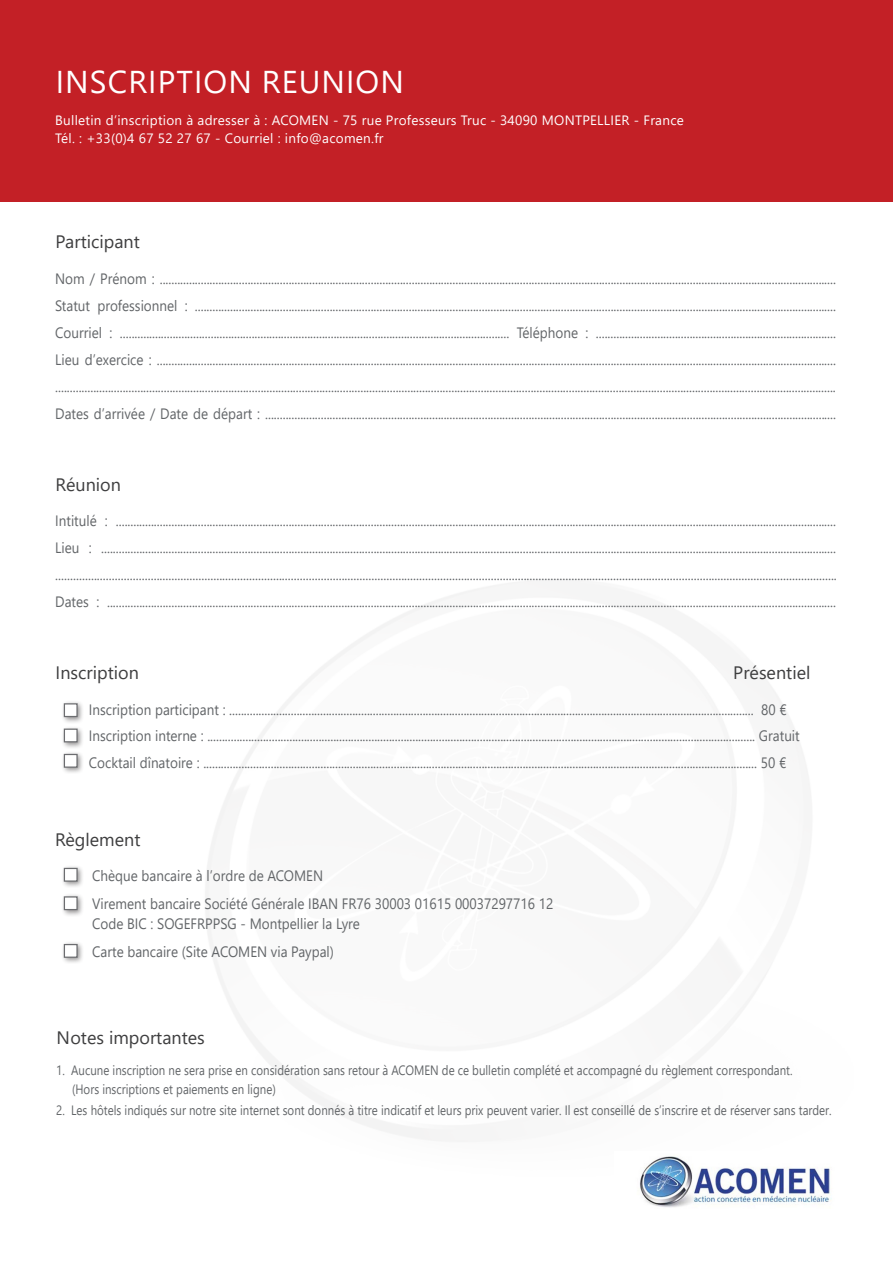
<style>
.page{position:relative;width:893px;height:1263px;background:#fff}
.page>*{position:absolute;margin:0;border:0;box-sizing:border-box;transform-origin:0 0}
.t1{font:31.5px "Segoe UI";letter-spacing:.035em;color:#fff}
.t2{font:18px "Segoe UI";color:#3e3e3f}
.t3{font:15px/27px "Segoe UI";color:#626568;text-align:justify;scale:.9 1}
.t4{font:13.5px "Segoe UI";color:#626568;scale:.85 1}
.t5{font:13.5px/18px "Segoe UI";letter-spacing:.02em;color:#fff}
</style>
<div class="page">
<div style="left:0;top:0;width:893px;height:202px;background:#c32026"></div>
<img style="left:637px;top:1154px;width:195px;height:55px">
<div style="left:61px;top:941px;width:24px;height:24px;background:#231f20;opacity:.5"></div>
<div style="left:64px;top:944px;width:14px;height:14px;background:#fff;border:1px solid #6c6d70"></div>
<div style="left:61px;top:893px;width:24px;height:24px;background:#231f20;opacity:.5"></div>
<div style="left:64px;top:896px;width:14px;height:14px;background:#fff;border:1px solid #6c6d70"></div>
<div style="left:61px;top:865px;width:24px;height:23px;background:#231f20;opacity:.5"></div>
<div style="left:64px;top:868px;width:14px;height:14px;background:#fff;border:1px solid #6c6d70"></div>
<div style="left:61px;top:700px;width:24px;height:24px;background:#231f20;opacity:.5"></div>
<div style="left:64px;top:703px;width:14px;height:14px;background:#fff;border:1px solid #6c6d70"></div>
<div style="left:61px;top:725px;width:24px;height:24px;background:#231f20;opacity:.5"></div>
<div style="left:64px;top:728px;width:14px;height:14px;background:#fff;border:1px solid #6c6d70"></div>
<div style="left:61px;top:751px;width:24px;height:23px;background:#231f20;opacity:.5"></div>
<div style="left:64px;top:754px;width:14px;height:14px;background:#fff;border:1px solid #6c6d70"></div>
<p class="t1" style="left:56px;top:52px;width:350px">INSCRIPTION REUNION</p>
<p class="t5" style="left:55px;top:110px;width:630px">Bulletin d’inscription à adresser à : ACOMEN - 75 rue Professeurs Truc - 34090 MONTPELLIER - France<br>Tél. : +33(0)4 67 52 27 67 - Courriel : info@acomen.fr</p>
<p class="t2" style="left:56px;top:225px;width:86px">Participant</p>
<p class="t3" style="left:55px;top:263px;width:869px">Nom / Prénom : .......................................................................................................................................................................................................................................<br>Statut professionnel : ...........................................................................................................................................................................................................................<br>Courriel : ..................................................................................................................................... Téléphone : ..................................................................................<br>Lieu d’exercice : ........................................................................................................................................................................................................................................ ..........................................................................................................................................................................................................................................................................<br>Dates d’arrivée / Date de départ : ...................................................................................................................................................................................................</p>
<p class="t2" style="left:56px;top:467px;width:67px">Réunion</p>
<p class="t3" style="left:55px;top:506px;width:870px">Intitulé : ......................................................................................................................................................................................................................................................<br>Lieu : ........................................................................................................................................................................................................................................................... ......................................................................................................................................................................................................................................................................<br>Dates : .........................................................................................................................................................................................................................................................</p>
<p class="t2" style="left:56px;top:656px;width:85px">Inscription</p>
<p class="t2" style="left:733px;top:656px;width:79px">Présentiel</p>
<p class="t3" style="left:89px;top:694px;width:777px">Inscription participant : ................................................................................................................................................................................... 80 €</p>
<p class="t3" style="left:89px;top:721px;width:791px">Inscription interne : ........................................................................................................................................................................................... Gratuit</p>
<p class="t3" style="left:89px;top:747px;width:776px">Cocktail dînatoire : ............................................................................................................................................................................................. 50 €</p>
<p class="t2" style="left:55px;top:822px;width:87px">Règlement</p>
<p class="t3" style="left:92px;top:861px;width:258px">Chèque bancaire à l’ordre de ACOMEN</p>
<p class="t3" style="left:92px;top:893px;width:514px;line-height:19.5px">Virement bancaire Société Générale IBAN FR76 30003 01615 00037297716 12<br>Code BIC : SOGEFRPPSG - Montpellier la Lyre</p>
<p class="t3" style="left:92px;top:936px;width:270px">Carte bancaire (Site ACOMEN via Paypal)</p>
<p class="t2" style="left:57px;top:1020px;width:150px">Notes importantes</p>
<p class="t4" style="left:56px;top:1057px;width:868px">1. Aucune inscription ne sera prise en considération sans retour à ACOMEN de ce bulletin complété et accompagné du règlement correspondant.</p>
<p class="t4" style="left:72px;top:1076px;width:241px">(Hors inscriptions et paiements en ligne)</p>
<p class="t4" style="left:56px;top:1097px;width:914px">2. Les hôtels indiqués sur notre site internet sont donnés à titre indicatif et leurs prix peuvent varier. Il est conseillé de s’inscrire et de réserver sans tarder.</p>
</div>
